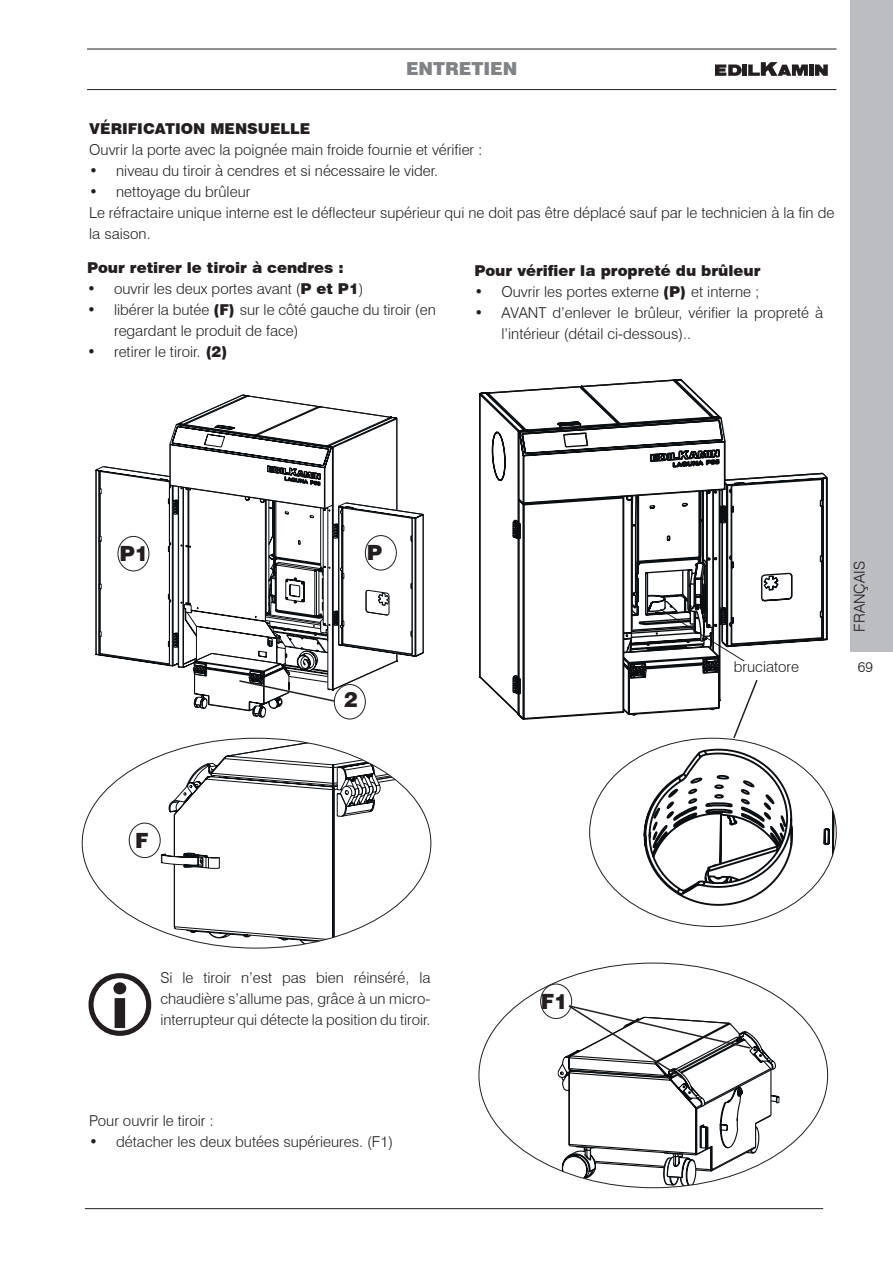
<style>
.page{position:relative;width:893px;height:1263px;background:#fff}
.page>*{position:absolute;margin:0;border:0;box-sizing:border-box;transform-origin:0 0}
.t1{font:900 21px "Swiss 721 BT";color:#231f20}
.t2{font:900 18px "Swiss 721 BT";color:#808285}
.t3{font:300 15px/21px "Swiss 721 BT";color:#231f20}
.t4{font:900 15px "Swiss 721 BT";color:#231f20}
.t5{font:300 14.25px "Swiss 721 BT";color:#231f20}
.s1{font-weight:900}
</style>
<div class="page">
<div style="left:850px;top:0;width:43px;height:652px;background:#bcbdc0"></div>
<hr style="left:85px;top:1208px;width:738px;height:1px;background:#231f20">
<hr style="left:87px;top:49px;width:749px;height:1px;background:#231f20">
<hr style="left:87px;top:89px;width:749px;height:1px;background:#231f20">
<div style="left:809px;top:64px;width:5px;height:12px;background:#231f20"></div>
<hr style="left:743px;top:64px;width:4px;height:12px;background:#231f20">
<svg style="left:715px;top:64px;width:27px;height:12px"></svg>
<svg style="left:748px;top:62px;width:60px;height:14px"></svg>
<svg style="left:815px;top:64px;width:13px;height:12px"></svg>
<svg style="left:89px;top:973px;width:62px;height:63px"></svg>
<svg style="left:485px;top:379px;width:234px;height:329px"></svg>
<svg style="left:590px;top:740px;width:245px;height:186px"></svg>
<svg style="left:96px;top:395px;width:302px;height:272px"></svg>
<div style="left:118px;top:536px;width:31px;height:35px;border:1px solid #231f20;border-radius:50%"></div>
<div style="left:334px;top:684px;width:31px;height:35px;border:1px solid #231f20;border-radius:50%"></div>
<svg style="left:170px;top:423px;width:253px;height:294px"></svg>
<div style="left:540px;top:984px;width:32px;height:35px;border:1px solid #231f20;border-radius:50%"></div>
<svg style="left:557px;top:1004px;width:223px;height:183px"></svg>
<svg style="left:173px;top:740px;width:258px;height:206px"></svg>
<div style="left:129px;top:823px;width:31px;height:35px;border:1px solid #231f20;border-radius:50%"></div>
<svg style="left:511px;top:415px;width:317px;height:325px"></svg>
<p class="t2" style="left:406px;top:58px;width:14px">ENT</p>
<p class="t2" style="left:445px;top:58px;width:26px">RETIEN</p>
<p class="t4" style="left:89px;top:120px;width:43px">VÉRIFICATION</p>
<p class="t4" style="left:210px;top:120px;width:13px">MEN</p>
<p class="t4" style="left:247px;top:120px;width:34px">SUELLE</p>
<p class="t3" style="left:89px;top:139px;width:395px">Ouvrir la porte avec la poignée main froide fournie et vérifier :</p>
<p class="t3" style="left:89px;top:160px;width:350px">• niveau du tiroir à cendres et si nécessaire le vider.</p>
<p class="t3" style="left:89px;top:181px;width:747px">• nettoyage du brûleur<br>Le réfractaire unique interne est le déflecteur supérieur qui ne doit pas être déplacé sauf par le technicien à la fin de la saison.</p>
<p class="t4" style="left:474px;top:262px;width:288px">Pour vérifier la propreté du brûleur</p>
<p class="t3" style="left:474px;top:281px;width:286px">• Ouvrir les portes externe <span class="s1">(P)</span> et interne ;</p>
<p class="t3" style="left:501px;top:302px;width:323px;text-indent:-27px">• AVANT d’enlever le brûleur, vérifier la propreté à l’intérieur (détail ci-dessous)..</p>
<p class="t4" style="left:87px;top:258px;width:258px">Pour retirer le tiroir à cendres :</p>
<p class="t3" style="left:87px;top:278px;width:278px">• ouvrir les deux portes avant (<span class="s1">P et P1</span>)</p>
<p class="t3" style="left:114px;top:299px;width:323px;text-indent:-27px">• libérer la butée <span class="s1">(F)</span> sur le côté gauche du tiroir (en regardant le produit de face)</p>
<p class="t3" style="left:87px;top:341px;width:142px">• retirer le tiroir. <span class="s1">(2)</span></p>
<h1 class="t1" style="left:119px;top:540px;width:31px">P1</h1>
<h1 class="t1" style="left:367px;top:540px;width:17px">P</h1>
<h1 class="t1" style="left:344px;top:687px;width:15px">2</h1>
<h1 class="t1" style="left:135px;top:828px;width:13px">F</h1>
<p class="t3" style="left:160px;top:967px;width:272px;text-align:justify">Si le tiroir n’est pas bien réinséré, la chaudière s’allume pas, grâce à un micro&shy;interrupteur qui détecte la position du tiroir.</p>
<p class="t3" style="left:89px;top:1109px;width:126px">Pour ouvrir le tiroir :</p>
<p class="t3" style="left:89px;top:1130px;width:305px">• détacher les deux butées supérieures. (F1)</p>
<h1 class="t1" style="left:541px;top:989px;width:29px">F1</h1>
<p class="t3" style="left:734px;top:656px;width:67px">bruciatore</p>
<p class="t3" style="left:849px;top:632px;width:72px;rotate:-90deg">FRANÇAIS</p>
<p class="t5" style="left:858px;top:658px;width:17px">69</p>
</div>
